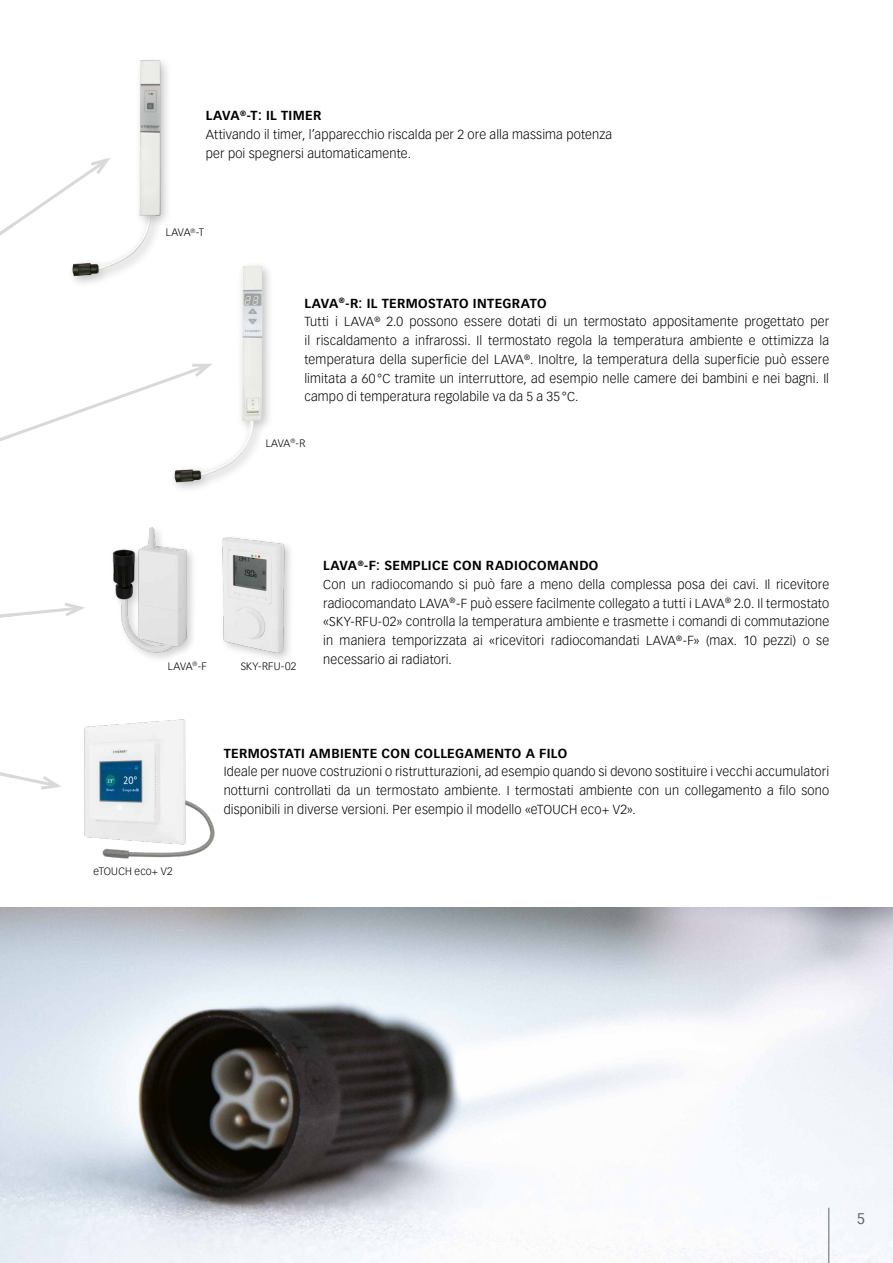
<style>
.page{position:relative;width:893px;height:1263px;background:#fff}
.page>*{position:absolute;margin:0;border:0;box-sizing:border-box;transform-origin:0 0}
.t1{font:15px "Vectora LT Pro";color:#626463}
.t2{font:300 12.75px/18.8px "Vectora LT Pro";letter-spacing:.015em;color:#000}
.t3{font:700 12.75px "Vectora LT Pro";letter-spacing:.03em;color:#000}
.t4{font:300 10.5px "Vectora LT Pro";letter-spacing:.015em;color:#000}
.s1{font-weight:700}
</style>
<div class="page">
<img style="left:0;top:908px;width:893px;height:355px">
<img style="left:84px;top:719px;width:131px;height:140px">
<svg style="left:0;top:602px;width:85px;height:16px"></svg>
<svg style="left:0;top:772px;width:61px;height:18px"></svg>
<svg style="left:0;top:184px;width:169px;height:258px"></svg>
<div style="left:66px;top:209px;width:100px;height:79px;background:#000;opacity:.25"></div>
<img style="left:72px;top:230px;width:79px;height:46px">
<img style="left:69px;top:60px;width:100px;height:170px">
<div style="left:169px;top:260px;width:106px;height:234px;background:#000;opacity:.25"></div>
<img style="left:174px;top:266px;width:88px;height:216px">
<img style="left:222px;top:537px;width:67px;height:119px">
<div style="left:109px;top:524px;width:89px;height:139px;background:#000;opacity:.2"></div>
<img style="left:110px;top:524px;width:80px;height:131px">
<hr style="left:828px;top:1208px;width:1px;height:55px;background:#626463">
<p class="t2" style="left:206px;top:106px;width:408px"><span class="s1">LAVA</span><sup>®</sup><span class="s1">-T: IL TIMER<br></span>Attivando il timer, l’apparecchio riscalda per 2 ore alla massima potenza per poi spegnersi automaticamente.</p>
<p class="t4" style="left:166px;top:226px;width:40px">LAVA<sup>®</sup>-T</p>
<p class="t2" style="left:304px;top:294px;width:526px"><span class="s1">LAVA</span><sup>®</sup><span class="s1">-R: IL TERMOSTATO INTEGRATO<br></span>Tutti i LAVA<sup>®</sup> 2.0 possono essere dotati di un termostato appositamente progettato per il riscaldamento a infrarossi. Il termostato regola la temperatura ambiente e ottimizza la temperatura della superficie del LAVA<sup>®</sup>. Inoltre, la temperatura della superficie può essere limitata a 60 °C tramite un interruttore, ad esempio nelle camere dei bambini e nei bagni. Il campo di temperatura regolabile va da 5 a 35 °C.</p>
<p class="t4" style="left:266px;top:437px;width:41px">LAVA<sup>®</sup>-R</p>
<p class="t4" style="left:168px;top:659px;width:41px">LAVA<sup>®</sup>-F</p>
<p class="t4" style="left:241px;top:659px;width:57px">SKY-RFU-02</p>
<p class="t2" style="left:323px;top:556px;width:508px"><span class="s1">LAVA</span><sup>®</sup><span class="s1">-F: SEMPLICE CON RADIOCOMANDO<br></span>Con un radiocomando si può fare a meno della complessa posa dei cavi. Il ricevitore radiocomandato LAVA<sup>®</sup>-F può essere facilmente collegato a tutti i LAVA<sup>®</sup> 2.0. Il termostato «SKY-RFU-02» controlla la temperatura ambiente e trasmette i comandi di commutazione in maniera temporizzata ai «ricevitori radiocomandati LAVA<sup>®</sup>-F» (max. 10 pezzi) o se necessario ai radiatori.</p>
<p class="t4" style="left:94px;top:865px;width:81px">eTOUCH eco+ V2</p>
<p class="t3" style="left:224px;top:745px;width:345px">TERMOSTATI AMBIENTE CON COLLEGAMENTO A FILO</p>
<p class="t2" style="left:224px;top:762px;width:607px;text-align:justify">Ideale per nuove costruzioni o ristrutturazioni, ad esempio quando si devono sostituire i vecchi accumu latori notturni controllati da un termostato ambiente. I termostati ambiente con un collegamento a filo sono disponibili in diverse versioni. Per esempio il modello «eTOUCH eco+ V2».</p>
<p class="t1" style="left:857px;top:1210px;width:10px">5</p>
</div>
